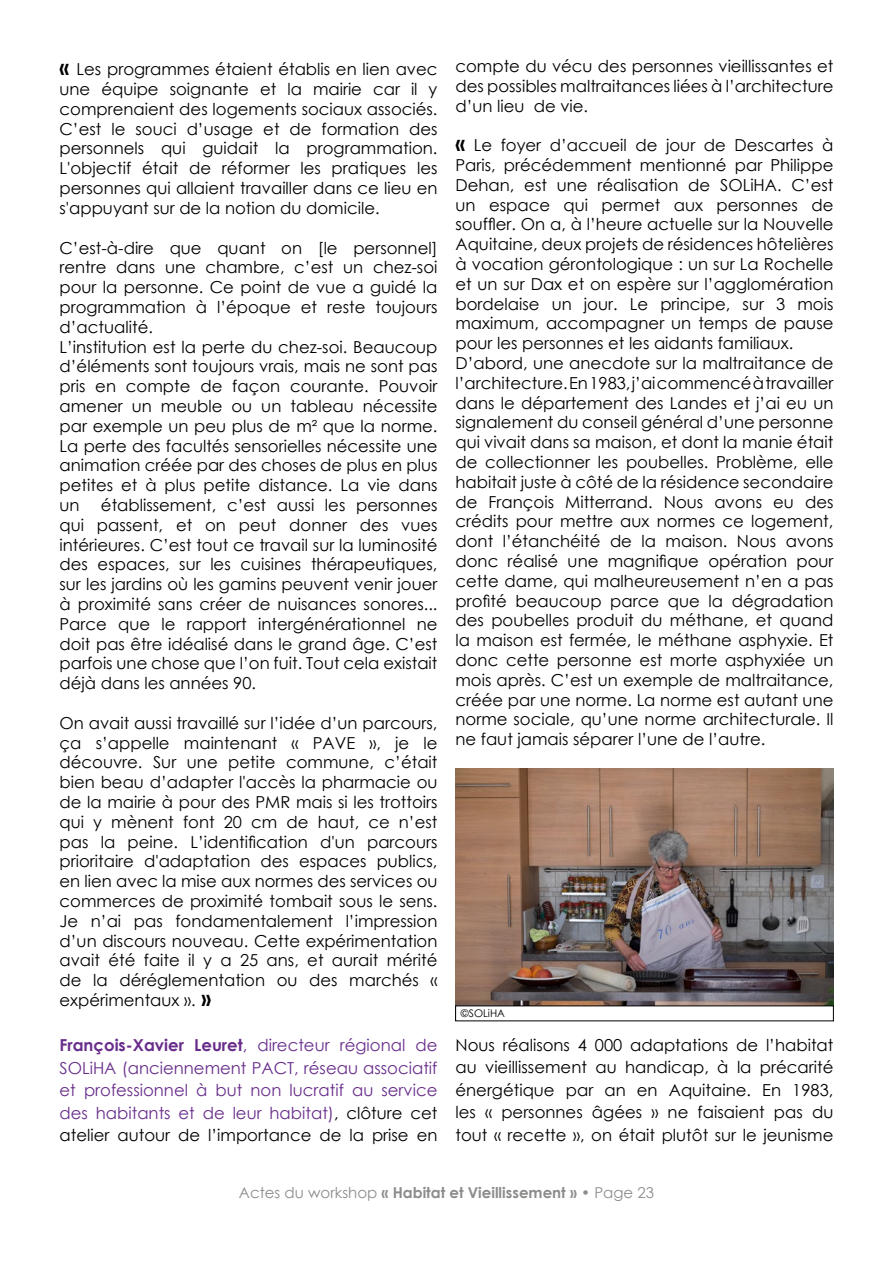
<style>
.page{position:relative;width:893px;height:1263px;background:#fff}
.page>*{position:absolute;margin:0;border:0;box-sizing:border-box;transform-origin:0 0}
.t1{font:16.5px/19.8px "Century Gothic";color:#000;text-align:justify}
.t2{font:16.5px/22.4px "Century Gothic";color:#682d8b;text-align:justify}
.t3{font:700 15px "Century Gothic";color:#8c8c8b}
.t4{font:10.5px "Century Gothic";color:#000}
.s1{font-weight:700;font-size:21px}
.s2{font-weight:700}
.s3{color:#000}
.s4{font-weight:400}
</style>
<div class="page">
<img style="left:455px;top:769px;width:378px;height:237px">
<p class="t1" style="left:60px;top:59px;width:379px"><span class="s1">«</span> Les programmes étaient établis en lien avec une équipe soignante et la mairie car il y comprenaient des logements sociaux associés.<br>C’est le souci d’usage et de formation des personnels qui guidait la programmation.<br>L'objectif était de réformer les pratiques les personnes qui allaient travailler dans ce lieu en s'appuyant sur de la notion du domicile.</p>
<p class="t1" style="left:60px;top:237px;width:379px;text-align:left">C’est-à-dire que quant on [le personnel] rentre dans une chambre, c’est un chez-soi pour la personne. Ce point de vue a guidé la programmation à l’époque et reste toujours d’actualité.<br>L’institution est la perte du chez-soi. Beaucoup d’éléments sont toujours vrais, mais ne sont pas pris en compte de façon courante. Pouvoir amener un meuble ou un tableau nécessite par exemple un peu plus de m² que la norme.<br>La perte des facultés sensorielles nécessite une animation créée par des choses de plus en plus petites et à plus petite distance. La vie dans un</p>
<p class="t1" style="left:60px;top:495px;width:379px;text-indent:41px">établissement, c’est aussi les personnes qui passent, et on peut donner des vues intérieures. C’est tout ce travail sur la luminosité des espaces, sur les cuisines thérapeutiques, sur les jardins où les gamins peuvent venir jouer à proximité sans créer de nuisances sonores...<br>Parce que le rapport intergénérationnel ne doit pas être idéalisé dans le grand âge. C’est parfois une chose que l’on fuit. Tout cela existait déjà dans les années 90.</p>
<p class="t1" style="left:60px;top:713px;width:379px">On avait aussi travaillé sur l’idée d’un parcours, ça s’appelle maintenant « PAVE », je le découvre. Sur une petite commune, c’était bien beau d’adapter l'accès la pharmacie ou de la mairie à pour des PMR mais si les trottoirs qui y mènent font 20 cm de haut, ce n’est pas la peine. L’identification d'un parcours prioritaire d'adaptation des espaces publics, en lien avec la mise aux normes des services ou commerces de proximité tombait sous le sens.<br>Je n’ai pas fondamentalement l’impression d’un discours nouveau. Cette expérimentation avait été faite il y a 25 ans, et aurait mérité de la déréglementation ou des marchés « expérimentaux ». <span class="s1">»</span></p>
<p class="t2" style="left:60px;top:1034px;width:379px"><span class="s2">François-Xavier Leuret</span>, directeur régional de SOLiHA (anciennement PACT, réseau associatif et professionnel à but non lucratif au service des habitants et de leur habitat)<span class="s3">, clôture cet atelier autour de l’importance de la prise en</span></p>
<p class="t1" style="left:455px;top:56px;width:379px">compte du vécu des personnes vieillissantes et des possibles maltraitances liées à l’architecture d’un lieu de vie.</p>
<p class="t1" style="left:455px;top:135px;width:379px;text-align:left"><span class="s1">«</span> Le foyer d’accueil de jour de Descartes à Paris, précédemment mentionné par Philippe Dehan, est une réalisation de SOLiHA. C’est un espace qui permet aux personnes de souffler. On a, à l’heure actuelle sur la Nouvelle Aquitaine, deux projets de résidences hôtelières à vocation gérontologique : un sur La Rochelle et un sur Dax et on espère sur l’agglomération bordelaise un jour. Le principe, sur 3 mois maximum, accompagner un temps de pause pour les personnes et les aidants familiaux.<br>D’abord, une anecdote sur la maltraitance de l’architecture. En 1983, j’ai commencé à travailler dans le département des Landes et j’ai eu un signalement du conseil général d’une personne qui vivait dans sa maison, et dont la manie était de collectionner les poubelles. Problème, elle habitait juste à côté de la résidence secondaire de François Mitterrand. Nous avons eu des crédits pour mettre aux normes ce logement, dont l’étanchéité de la maison. Nous avons donc réalisé une magnifique opération pour cette dame, qui malheureusement n’en a pas profité beaucoup parce que la dégradation des poubelles produit du méthane, et quand la maison est fermée, le méthane asphyxie. Et donc cette personne est morte asphyxiée un mois après. C’est un exemple de maltraitance, créée par une norme. La norme est autant une norme sociale, qu’une norme architecturale. Il ne faut jamais séparer l’une de l’autre.</p>
<p class="t4" style="left:461px;top:1006px;width:46px">©SOLiHA</p>
<p class="t1" style="left:455px;top:1033px;width:379px;line-height:22.5px">Nous réalisons 4 000 adaptations de l’habitat au vieillissement au handicap, à la précarité énergétique par an en Aquitaine. En 1983, les « personnes âgées » ne faisaient pas du tout « recette », on était plutôt sur le jeunisme</p>
<p class="t3" style="left:239px;top:1181px;width:417px"><span class="s4">Actes du workshop</span> « Habitat et Vieillissement » <span class="s4">• Page 23</span></p>
</div>
